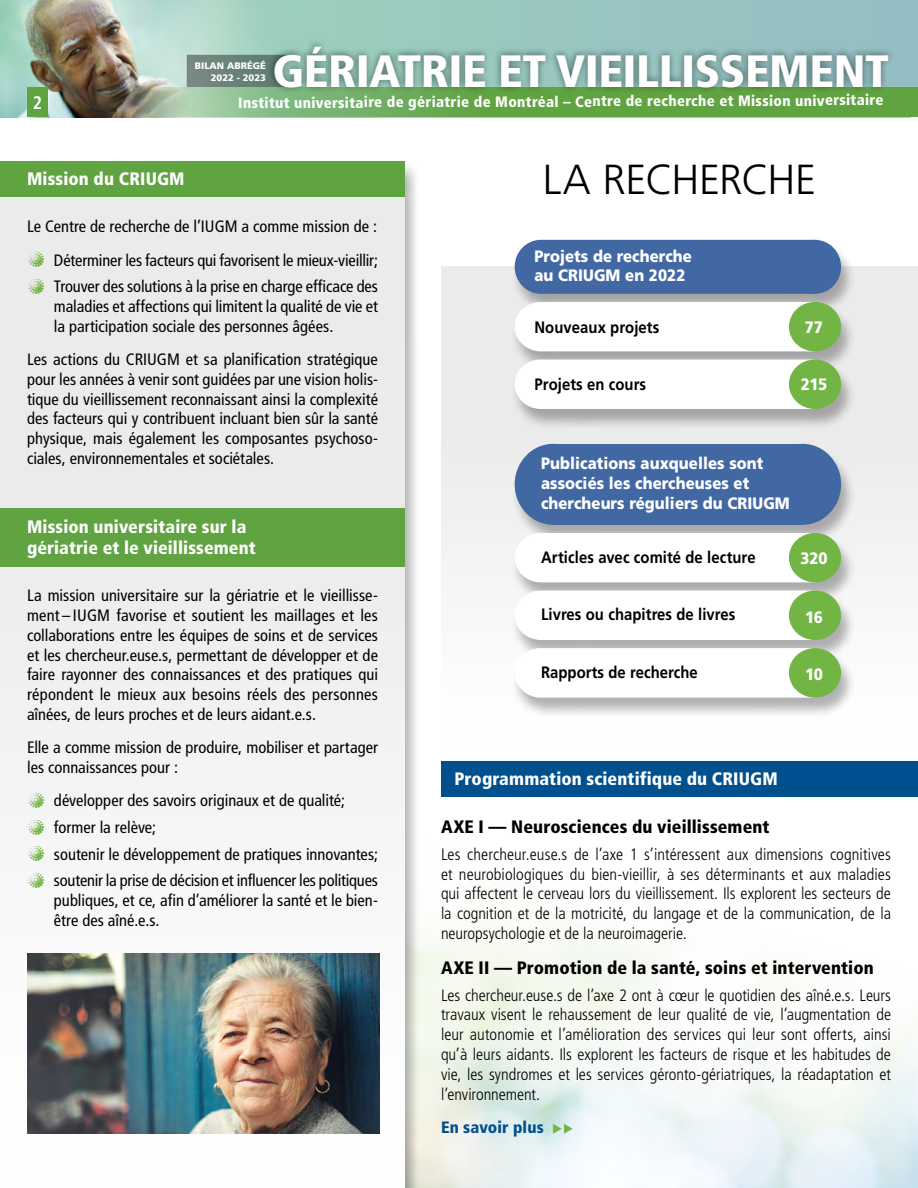
<style>
.page{position:relative;width:918px;height:1188px;background:#fff}
.page>*{position:absolute;margin:0;border:0;box-sizing:border-box;transform-origin:0 0}
.t1{font:900 condensed 45.3px "Frutiger LT Pro";letter-spacing:-.01em;color:#fff;scale:1.05 1}
.t2{font:300 42px "Frutiger LT Pro";letter-spacing:-.025em;color:#000}
.t3{font:700 condensed 18.15px "Frutiger LT Pro";color:#fff}
.t4{font:900 condensed 18px/21.6px "Frutiger LT Pro";letter-spacing:.01em;color:#fff}
.t5{font:900 condensed 18px "Frutiger LT Pro";letter-spacing:.005em;color:#000}
.t6{font:condensed 16.5px/19.8px "Frutiger LT Pro";color:#000;text-align:justify}
.t7{font:300 condensed 16.5px/19.8px "Frutiger LT Pro";letter-spacing:-.005em;color:#000;text-align:justify}
.t8{font:900 16.5px/19.8px "Frutiger LT Pro";letter-spacing:.005em;color:#fff;scale:.9 1}
.t9{font:700 16.5px "Frutiger LT Pro";letter-spacing:.005em;color:#000;scale:.9 1}
.t10{font:900 condensed 16.5px "Frutiger LT Pro";letter-spacing:.01em;color:#00508e}
.t11{font:900 condensed 15px "Frutiger LT Pro";letter-spacing:.015em;color:#fff}
.t12{font:900 9.45px/11.9px "Frutiger LT Pro";color:#fff;text-align:right}
.s1{color:#72b544}
</style>
<div class="page">
<img style="left:0;top:0;width:203px;height:117px">
<svg style="left:203px;top:0;width:715px;height:87px;background:#9ac7c1"></svg>
<svg style="left:99px;top:87px;width:819px;height:30px;background:#70a75c"></svg>
<svg style="left:187px;top:55px;width:80px;height:32px;background:#6c837a"></svg>
<div style="left:267px;top:38px;width:629px;height:56px;background:#000;opacity:.5"></div>
<div style="left:27px;top:87px;width:21px;height:30px;background:#60a341"></div>
<div style="left:0;top:162px;width:421px;height:1026px;background:#000;opacity:.3"></div>
<div style="left:0;top:162px;width:405px;height:1026px;background:#ecebec"></div>
<div style="left:0;top:161px;width:405px;height:36px;background:#60a341"></div>
<div style="left:0;top:509px;width:405px;height:58px;background:#60a341"></div>
<div style="left:441px;top:266px;width:477px;height:495px;background:#f3f3f3"></div>
<div style="left:511px;top:241px;width:346px;height:74px;background:#000;opacity:.3"></div>
<div style="left:515px;top:240px;width:295px;height:54px;background:#4168a3"></div>
<div style="left:789px;top:240px;width:52px;height:54px;background:#4168a3;border-radius:50%"></div>
<div style="left:511px;top:445px;width:346px;height:101px;background:#000;opacity:.3"></div>
<div style="left:764px;top:444px;width:77px;height:81px;background:#4168a3;border-radius:50%"></div>
<div style="left:515px;top:444px;width:77px;height:81px;background:#4168a3;border-radius:50%"></div>
<div style="left:553px;top:444px;width:249px;height:81px;background:#4168a3"></div>
<div style="left:511px;top:534px;width:346px;height:69px;background:#000;opacity:.3"></div>
<div style="left:515px;top:533px;width:295px;height:49px;background:#fff"></div>
<div style="left:789px;top:533px;width:52px;height:49px;background:#72b544;border-radius:50%"></div>
<div style="left:511px;top:592px;width:346px;height:69px;background:#000;opacity:.3"></div>
<div style="left:515px;top:591px;width:295px;height:49px;background:#fff"></div>
<div style="left:789px;top:591px;width:52px;height:49px;background:#72b544;border-radius:50%"></div>
<div style="left:511px;top:650px;width:346px;height:69px;background:#000;opacity:.3"></div>
<div style="left:515px;top:648px;width:295px;height:50px;background:#fff"></div>
<div style="left:789px;top:648px;width:52px;height:50px;background:#72b544;border-radius:50%"></div>
<div style="left:511px;top:303px;width:346px;height:69px;background:#000;opacity:.3"></div>
<div style="left:515px;top:302px;width:295px;height:49px;background:#fff"></div>
<div style="left:789px;top:302px;width:52px;height:49px;background:#72b544;border-radius:50%"></div>
<div style="left:511px;top:361px;width:346px;height:69px;background:#000;opacity:.3"></div>
<div style="left:515px;top:360px;width:295px;height:49px;background:#fff"></div>
<div style="left:789px;top:360px;width:52px;height:49px;background:#72b544;border-radius:50%"></div>
<div style="left:441px;top:761px;width:477px;height:36px;background:#00508e"></div>
<img style="left:27px;top:953px;width:352px;height:181px">
<svg style="left:29px;top:846px;width:15px;height:15px"></svg>
<svg style="left:29px;top:872px;width:15px;height:16px"></svg>
<p class="t3" style="left:33px;top:92px;width:11px">2</p>
<p class="t12" style="left:195px;top:60px;width:72px">BILAN ABRÉGÉ<br>2022 - 2023</p>
<h1 class="t1" style="left:273px;top:44px;width:589px">GÉRIATRIE ET VIEILLISSEMENT</h1>
<p class="t11" style="left:238px;top:92px;width:647px">Institut universitaire de gériatrie de Montréal – Centre de recherche et Mission universitaire</p>
<p class="t4" style="left:27px;top:168px;width:159px">Mission du CRIUGM</p>
<p class="t6" style="left:27px;top:210px;width:353px;line-height:33.3px;text-align:right">Le Centre de recherche de l’IUGM a comme mission de :<br>Déterminer les facteurs qui favorisent le mieux-vieillir;</p>
<p class="t6" style="left:54px;top:277px;width:326px">Trouver des solutions à la prise en charge efficace des maladies et affections qui limitent la qualité de vie et la participation sociale des personnes âgées.</p>
<p class="t6" style="left:27px;top:350px;width:353px">Les actions du CRIUGM et sa planification stratégique pour les années à venir sont guidées par une vision holis&shy;tique du vieillissement reconnaissant ainsi la complexité des facteurs qui y contribuent incluant bien sûr la santé physique, mais également les composantes psychoso&shy;ciales, environnementales et sociétales.</p>
<p class="t4" style="left:27px;top:516px;width:230px">Mission universitaire sur la gériatrie et le vieillissement</p>
<p class="t6" style="left:27px;top:586px;width:353px">La mission universitaire sur la gériatrie et le vieillisse&shy;ment – IUGM favorise et soutient les maillages et les collaborations entre les équipes de soins et de services et les chercheur.euse.s, permettant de développer et de faire rayonner des connaissances et des pratiques qui répondent le mieux aux besoins réels des personnes aînées, de leurs proches et de leurs aidant.e.s.</p>
<p class="t6" style="left:27px;top:738px;width:352px">Elle a comme mission de produire, mobiliser et partager les connaissances pour :</p>
<p class="t6" style="left:54px;top:788px;width:325px;line-height:26.5px;text-align:left">développer des savoirs originaux et de qualité; former la relève;<br>soutenir le développement de pratiques innovantes; soutenir la prise de décision et influencer les politiques</p>
<p class="t6" style="left:54px;top:890px;width:326px">publiques, et ce, afin d’améliorer la santé et le bien&shy;être des aîné.e.s.</p>
<h2 class="t2" style="left:543px;top:154px;width:275px">LA RECHERCHE</h2>
<p class="t8" style="left:534px;top:246px;width:176px">Projets de recherche au CRIUGM en 2022</p>
<p class="t9" style="left:534px;top:317px;width:140px">Nouveaux projets</p>
<p class="t9" style="left:534px;top:374px;width:126px">Projets en cours</p>
<p class="t8" style="left:805px;top:317px;width:22px">77</p>
<p class="t8" style="left:801px;top:374px;width:31px">215</p>
<p class="t8" style="left:541px;top:454px;width:278px">Publications auxquelles sont associés les chercheuses et chercheurs réguliers du CRIUGM</p>
<p class="t9" style="left:541px;top:548px;width:240px">Articles avec comité de lecture</p>
<p class="t8" style="left:801px;top:548px;width:30px">111</p>
<p class="t8" style="left:800px;top:549px;width:32px">320</p>
<p class="t9" style="left:541px;top:605px;width:217px">Livres ou chapitres de livres</p>
<p class="t9" style="left:541px;top:662px;width:176px">Rapports de recherche</p>
<p class="t8" style="left:805px;top:607px;width:21px">16</p>
<p class="t8" style="left:805px;top:664px;width:21px">10</p>
<p class="t4" style="left:454px;top:768px;width:325px">Programmation scientifique du CRIUGM</p>
<p class="t5" style="left:441px;top:816px;width:330px">AXE I — Neurosciences du vieillissement</p>
<p class="t7" style="left:441px;top:844px;width:452px">Les chercheur.euse.s de l’axe 1 s’intéressent aux dimensions cognitives et neurobiologiques du bien-vieillir, à ses déterminants et aux maladies qui affectent le cerveau lors du vieillissement. Ils explorent les secteurs de la cognition et de la motricité, du langage et de la communication, de la neuropsychologie et de la neuroimagerie.</p>
<p class="t5" style="left:441px;top:957px;width:434px">AXE II — Promotion de la santé, soins et intervention</p>
<p class="t7" style="left:441px;top:985px;width:452px">Les chercheur.euse.s de l’axe 2 ont à cœur le quotidien des aîné.e.s. Leurs travaux visent le rehaussement de leur qualité de vie, l’augmentation de leur autonomie et l’amélioration des services qui leur sont offerts, ainsi qu’à leurs aidants. Ils explorent les facteurs de risque et les habitudes de vie, les syndromes et les services géronto-gériatriques, la réadaptation et l’environnement.</p>
<p class="t10" style="left:441px;top:1117px;width:134px">En savoir plus <span class="s1">◆◆</span></p>
</div>
